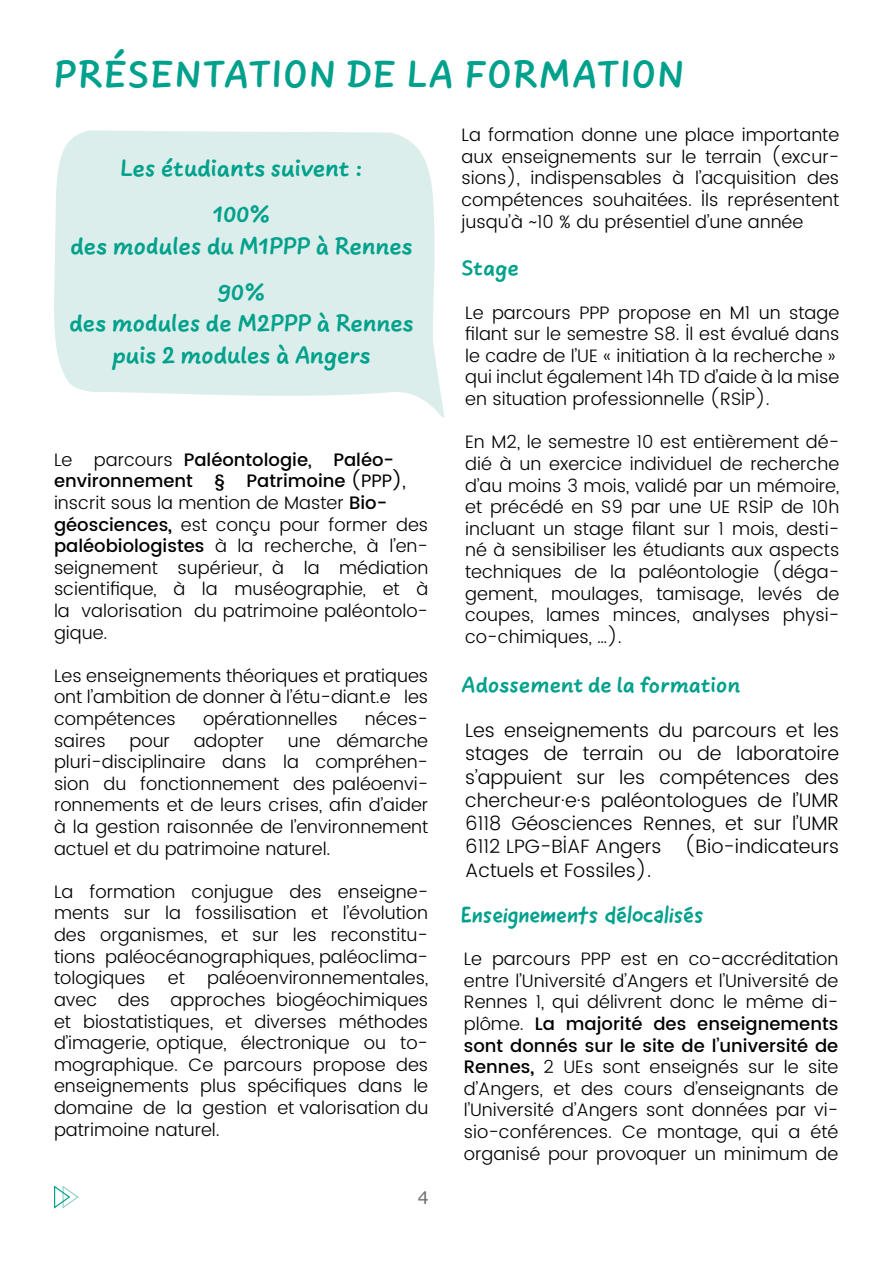
<style>
.page{position:relative;width:893px;height:1263px;background:#fff}
.page>*{position:absolute;margin:0;border:0;box-sizing:border-box;transform-origin:0 0}
.t1{font:700 42px "Uberhand Text Pro";letter-spacing:.055em;color:#00a18c}
.t2{font:700 26.25px/45.9px "Uberhand Text Pro";color:#00a18c;text-align:center}
.t3{font:700 24px "Uberhand Text Pro";color:#00a18c}
.t4{font:24px "Good Dog New";color:#00a18c}
.t5{font:300 19.35px/23.2px "UA Poppins Texte";color:#000;text-align:justify}
.t6{font:300 18px/21.6px "UA Poppins Texte";color:#000;text-align:justify}
.t7{font:17.25px "Verdana";color:#706f6f}
.s1{font-weight:500}
.s2{font-weight:400}
.s3{font-weight:600}
</style>
<div class="page">
<svg style="left:54px;top:1185px;width:25px;height:24px"></svg>
<svg style="left:54px;top:130px;width:390px;height:288px;background:#e0f0ed"></svg>
<h1 class="t1" style="left:55px;top:44px;width:631px">PRÉSENTATION DE LA FORMATION</h1>
<h2 class="t2" style="left:121px;top:144px;width:244px">Les étudiants suivent :<br>100%</h2>
<h2 class="t2" style="left:71px;top:221px;width:343px">des modules du M1PPP à Rennes<br>90%</h2>
<h2 class="t2" style="left:70px;top:306px;width:345px;line-height:31.5px">des modules de M2PPP à Rennes puis 2 modules à Angers</h2>
<p class="t6" style="left:54px;top:449px;width:376px;text-align:left">Le parcours <span class="s1">Paléontologie, Paléo&shy;environnement § Patrimoine</span> <span class="s2">(PPP), </span>inscrit sous la mention de Master <span class="s1">Bio&shy;géosciences</span><span class="s3">,</span> est conçu pour former des <span class="s1">paléobiologistes</span> à la recherche, à l’en&shy;seignement supérieur, à la médiation scientifique, à la muséographie, et à la valorisation du patrimoine paléontolo&shy;gique.</p>
<p class="t6" style="left:54px;top:665px;width:376px">Les enseignements théoriques et pratiques ont l’ambition de donner à l’étu-diant.e les compétences</p>
<p class="t6" style="left:203px;top:709px;width:136px">opérationnelles</p>
<p class="t6" style="left:365px;top:709px;width:65px">néces-</p>
<p class="t6" style="left:54px;top:730px;width:376px;text-indent:234px">une démarche pluri-disciplinaire dans la compréhen&shy;sion du fonctionnement des paléoenvi&shy;ronnements et de leurs crises, afin d’aider à la gestion raisonnée de l’environnement actuel et du patrimoine naturel.</p>
<p class="t6" style="left:54px;top:881px;width:376px">La formation conjugue des enseigne&shy;ments sur la fossilisation et l’évolution des organismes, et sur les reconstitu&shy;tions paléocéanographiques, paléoclima&shy;tologiques et paléoenvironnementales, avec des approches biogéochimiques et biostatistiques, et diverses méthodes d’imagerie, optique, électronique ou to&shy;mographique. Ce parcours propose des enseignements plus spécifiques dans le domaine de la gestion et valorisation du patrimoine naturel.</p>
<p class="t6" style="left:54px;top:730px;width:53px">saires</p>
<p class="t6" style="left:129px;top:730px;width:42px">pour</p>
<p class="t6" style="left:194px;top:730px;width:72px">adopter</p>
<p class="t7" style="left:418px;top:1187px;width:12px">4</p>
<p class="t6" style="left:461px;top:125px;width:379px">La formation donne une place importante aux enseignements sur le terrain (excur&shy;sions), indispensables à l’acquisition des compétences souhaitées. Ils représentent jusqu’à ~10 % du présentiel d’une année</p>
<h3 class="t3" style="left:462px;top:250px;width:59px">Stage</h3>
<p class="t6" style="left:465px;top:302px;width:376px;text-align:left">Le parcours PPP propose en M1 un stage filant sur le semestre S8. Il est évalué dans le cadre de l’UE « initiation à la recherche » qui inclut également 14h TD d’aide à la mise en situation professionnelle (RSIP).</p>
<p class="t6" style="left:465px;top:432px;width:376px">En M2, le semestre 10 est entièrement dé&shy;dié à un exercice individuel de recherche d’au moins 3 mois, validé par un mémoire, et précédé en S9 par une UE RSIP de 10h incluant un stage filant sur 1 mois, desti&shy;né à sensibiliser les étudiants aux aspects techniques de la paléontologie (déga&shy;gement, moulages, tamisage, levés de coupes, lames minces, analyses physi&shy;co-chimiques, …).</p>
<h3 class="t3" style="left:462px;top:667px;width:280px">Adossement de la formation</h3>
<p class="t5" style="left:465px;top:719px;width:376px">Les enseignements du parcours et les stages de terrain ou de laboratoire s’appuient sur les compétences des chercheur·e·s paléontologues de l’UMR 6118 Géosciences Rennes, et sur l’UMR 6112 LPG-BIAF Angers (Bio-indicateurs Actuels et Fossiles).</p>
<h3 class="t4" style="left:461px;top:899px;width:244px">Enseignements délocalisés</h3>
<p class="t6" style="left:464px;top:949px;width:376px">Le parcours PPP est en co-accréditation entre l’Université d’Angers et l’Université de Rennes 1, qui délivrent donc le même di&shy;plôme. <span class="s1">La majorité des enseignements sont donnés sur le site de l’université de Rennes</span><span class="s3">,</span> 2 UEs sont enseignés sur le site d’Angers, et des cours d’enseignants de l’Université d’Angers sont données par vi&shy;sio-conférences. Ce montage, qui a été organisé pour provoquer un minimum de</p>
</div>
